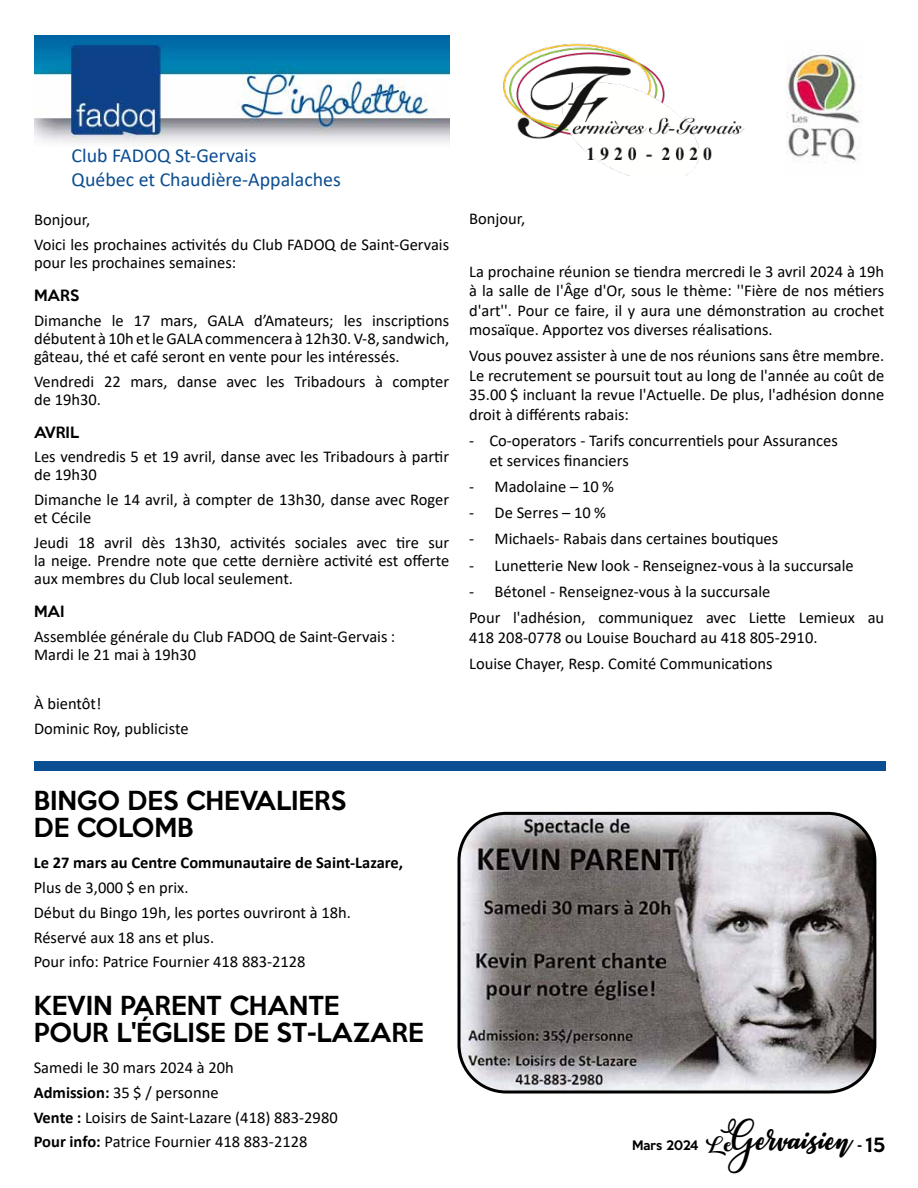
<style>
.page{position:relative;width:918px;height:1188px;background:#fff}
.page>*{position:absolute;margin:0;border:0;box-sizing:border-box;transform-origin:0 0}
.t1{font:37.35px "Ashburton";color:#000}
.t2{font:500 24px/27px "Keep Calm";color:#000}
.t3{font:19.95px/23.9px "Calibri";color:#0b4d92}
.t4{font:500 18px "Keep Calm";color:#000}
.t5{font:16.5px/24.8px "Calibri";color:#000}
.t6{font:700 16.5px "Calibri";color:#000}
.t7{font:500 14.25px "Keep Calm";color:#000}
.t8{font:500 12px "Keep Calm";letter-spacing:-.01em;color:#000}
.s1{font-weight:700}
.s2{font-size:12px}
</style>
<div class="page">
<img style="left:503px;top:43px;width:242px;height:132px">
<img style="left:786px;top:52px;width:74px;height:111px">
<img style="left:34px;top:36px;width:415px;height:107px">
<div style="left:34px;top:761px;width:851px;height:9px;background:#0b4d92"></div>
<img style="left:459px;top:813px;width:416px;height:277px">
<div style="left:458px;top:812px;width:418px;height:282px;border:3px solid #000;border-radius:47px"></div>
<p class="t3" style="left:72px;top:143px;width:271px">Club FADOQ St-Gervais<br>Québec et Chaudière-Appalaches</p>
<p class="t5" style="left:34px;top:207px;width:417px">Bonjour,<br>Voici les prochaines activités du Club FADOQ de Saint-Gervais</p>
<p class="t5" style="left:34px;top:250px;width:204px">pour les prochaines semaines:</p>
<p class="t7" style="left:34px;top:283px;width:47px">MARS</p>
<p class="t5" style="left:34px;top:311px;width:417px;line-height:18px;text-align:justify">Dimanche le 17 mars, GALA d’Amateurs; les inscriptions débutent à 10h et le GALA commencera à 12h30. V-8, sandwich, gâteau, thé et café seront en vente pour les intéressés.</p>
<p class="t5" style="left:34px;top:372px;width:417px;line-height:18px">Vendredi 22 mars, danse avec les Tribadours à compter de 19h30.</p>
<p class="t7" style="left:34px;top:420px;width:46px">AVRIL</p>
<p class="t5" style="left:34px;top:447px;width:417px;line-height:18px">Les vendredis 5 et 19 avril, danse avec les Tribadours à partir de 19h30</p>
<p class="t5" style="left:34px;top:490px;width:417px;line-height:18px">Dimanche le 14 avril, à compter de 13h30, danse avec Roger et Cécile</p>
<p class="t5" style="left:34px;top:533px;width:417px;line-height:18px;text-align:justify">Jeudi 18 avril dès 13h30, activités sociales avec tire sur la neige. Prendre note que cette dernière activité est offerte aux membres du Club local seulement.</p>
<p class="t7" style="left:34px;top:599px;width:32px">MAI</p>
<p class="t5" style="left:34px;top:627px;width:363px;line-height:18px">Assemblée générale du Club FADOQ de Saint-Gervais :<br>Mardi le 21 mai à 19h30</p>
<p class="t5" style="left:34px;top:691px;width:156px">À bientôt!<br>Dominic Roy, publiciste</p>
<p class="t5" style="left:469px;top:206px;width:58px">Bonjour,</p>
<p class="t5" style="left:469px;top:261px;width:417px;line-height:19.5px;text-align:justify">La prochaine réunion se tiendra mercredi le 3 avril 2024 à 19h à la salle de l'Âge d'Or, sous le thème: ''Fière de nos métiers d'art''. Pour ce faire, il y aura une démonstration au crochet mosaïque. Apportez vos diverses réalisations.</p>
<p class="t5" style="left:469px;top:346px;width:417px;line-height:19.5px;text-align:justify">Vous pouvez assister à une de nos réunions sans être membre.<br>Le recrutement se poursuit tout au long de l'année au coût de 35.00 $ incluant la revue l'Actuelle. De plus, l'adhésion donne droit à différents rabais:</p>
<p class="t5" style="left:489px;top:430px;width:350px;line-height:19.5px;text-indent:-20px">- Co-operators - Tarifs concurrentiels pour Assurances et services financiers</p>
<p class="t5" style="left:469px;top:474px;width:146px">- Madolaine – 10 %</p>
<p class="t5" style="left:469px;top:500px;width:138px">- De Serres – 10 %</p>
<p class="t5" style="left:469px;top:526px;width:311px">- Michaels- Rabais dans certaines boutiques</p>
<p class="t5" style="left:469px;top:552px;width:386px">- Lunetterie New look - Renseignez-vous à la succursale</p>
<p class="t5" style="left:469px;top:578px;width:417px;line-height:26.2px">- Bétonel - Renseignez-vous à la succursale<br>Pour l'adhésion, communiquez avec Liette Lemieux au</p>
<p class="t5" style="left:469px;top:624px;width:350px;line-height:26.2px">418 208-0778 ou Louise Bouchard au 418 805-2910.<br>Louise Chayer, Resp. Comité Communications</p>
<h2 class="t2" style="left:34px;top:785px;width:314px">BINGO DES CHEVALIERS<br>DE COLOMB</h2>
<p class="t6" style="left:34px;top:851px;width:371px">Le 27 mars au Centre Communautaire de Saint-Lazare,</p>
<p class="t5" style="left:34px;top:875px;width:319px">Plus de 3,000 $ en prix.<br>Début du Bingo 19h, les portes ouvriront à 18h.<br>Réservé aux 18 ans et plus.<br>Pour info: Patrice Fournier 418 883-2128</p>
<h2 class="t2" style="left:34px;top:990px;width:392px">KEVIN PARENT CHANTE<br>POUR L'ÉGLISE DE ST-LAZARE</h2>
<p class="t5" style="left:34px;top:1055px;width:306px">Samedi le 30 mars 2024 à 20h<br><span class="s1">Admission:</span> 35 $ / personne<br><span class="s1">Vente :</span> Loisirs de Saint-Lazare (418) 883-2980<br><span class="s1">Pour info:</span> Patrice Fournier 418 883-2128</p>
<h1 class="t1" style="left:706px;top:1115px;width:148px"><sub>Le</sub>Gervaisien</h1>
<p class="t4" style="left:857px;top:1129px;width:29px"><span class="s2">-</span> 15</p>
<p class="t8" style="left:632px;top:1135px;width:68px">Mars 2024</p>
</div>
